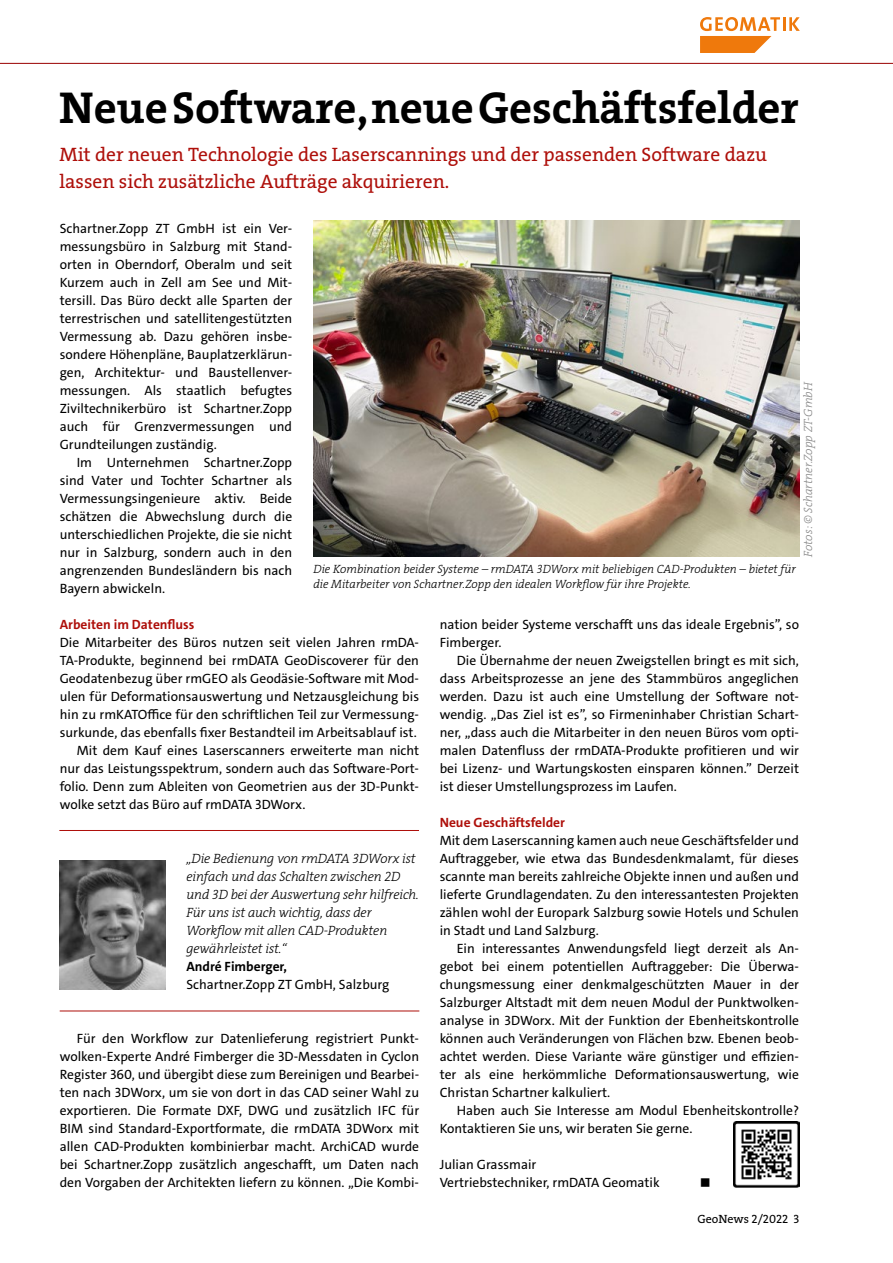
<style>
.page{position:relative;width:893px;height:1263px;background:#fff}
.page>*{position:absolute;margin:0;border:0;box-sizing:border-box;transform-origin:0 0}
.t1{font:45px "The Serif LP7 Bld";color:#000}
.t2{font:19.5px/27px "The Serif LP5 Plain";color:#ae0f0a}
.t3{font:13.5px/18px "The Sans C4 s";color:#000;text-align:justify}
.t4{font:13.5px/18px "The Serif LP3 Lig IT";letter-spacing:-.01em;color:#000}
.t5{font:700 13.5px "The Sans C4 s";color:#ae0f0a}
.t6{font:700 13.5px "The Sans C4 s";color:#000}
.t7{font:12px/15px "The Serif LP3 Lig IT";color:#000}
.t8{font:12px "The Serif LP3 Lig IT";color:#878787}
.t9{font:12px "The Serif LP5 Plain";color:#000}
</style>
<div class="page">
<svg style="left:0;top:62px;width:893px;height:2px;background:#cb7f7f"></svg>
<img style="left:734px;top:1121px;width:65px;height:66px">
<img style="left:60px;top:860px;width:105px;height:129px">
<hr style="left:59px;top:830px;width:360px;height:1px;background:#ae0f0a">
<hr style="left:60px;top:1010px;width:359px;height:1px;background:#ae0f0a">
<svg style="left:700px;top:17px;width:100px;height:36px"></svg>
<img style="left:313px;top:220px;width:486px;height:337px">
<h1 class="t1" style="left:59px;top:78px;width:741px">Neue Software, neue Geschäftsfelder</h1>
<h2 class="t2" style="left:59px;top:141px;width:709px">Mit der neuen Technologie des Laserscannings und der passenden Software dazu lassen sich zusätzliche Aufträge akquirieren.</h2>
<p class="t3" style="left:60px;top:220px;width:234px">Schartner.Zopp ZT GmbH ist ein Ver&shy;messungsbüro in Salzburg mit Stand&shy;orten in Oberndorf, Oberalm und seit Kurzem auch in Zell am See und Mit&shy;tersill. Das Büro deckt alle Sparten der terrestrischen und satellitengestützten Vermessung ab. Dazu gehören insbe&shy;sondere Höhenpläne, Bauplatzerklärun&shy;gen, Architektur- und Baustellenver&shy;messungen. Als staatlich befugtes Ziviltechnikerbüro ist Schartner.Zopp auch für Grenzvermessungen und Grundteilungen zuständig.</p>
<p class="t3" style="left:60px;top:453px;width:234px;text-indent:17px">Im Unternehmen Schartner.Zopp sind Vater und Tochter Schartner als Vermessungsingenieure aktiv. Beide schätzen die Abwechslung durch die unterschiedlichen Projekte, die sie nicht nur in Salzburg, sondern auch in den angrenzenden Bundesländern bis nach Bayern abwickeln.</p>
<p class="t5" style="left:60px;top:616px;width:136px">Arbeiten im Datenfluss</p>
<p class="t3" style="left:60px;top:633px;width:361px">Die Mitarbeiter des Büros nutzen seit vielen Jahren rmDA-</p>
<p class="t3" style="left:60px;top:651px;width:361px">TA-Produkte, beginnend bei rmDATA GeoDiscoverer für den</p>
<p class="t3" style="left:60px;top:669px;width:361px">Geodatenbezug über rmGEO als Geodäsie-Software mit Mod-</p>
<p class="t3" style="left:60px;top:687px;width:361px">ulen für Deformationsauswertung und Netzausgleichung bis</p>
<p class="t3" style="left:60px;top:705px;width:361px">hin zu rmKATOffice für den schriftlichen Teil zur Vermessung-</p>
<p class="t3" style="left:60px;top:723px;width:359px">surkunde, das ebenfalls fixer Bestandteil im Arbeitsablauf ist.</p>
<p class="t3" style="left:77px;top:741px;width:344px">Mit dem Kauf eines Laserscanners erweiterte man nicht</p>
<p class="t3" style="left:60px;top:759px;width:361px">nur das Leistungsspektrum, sondern auch das Software-Port-</p>
<p class="t3" style="left:60px;top:777px;width:360px">folio. Denn zum Ableiten von Geometrien aus der 3D-Punkt-</p>
<p class="t3" style="left:60px;top:795px;width:247px">wolke setzt das Büro auf rmDATA 3DWorx.</p>
<p class="t8" style="left:800px;top:557px;width:177px;rotate:-90deg">Fotos: © Schartner.Zopp ZT-GmbH</p>
<p class="t7" style="left:313px;top:562px;width:484px">Die Kombination beider Systeme – rmDATA 3DWorx mit beliebigen CAD-Produkten – bietet für die Mitarbeiter von Schartner.Zopp den idealen Workflow für ihre Projekte.</p>
<p class="t3" style="left:440px;top:615px;width:361px">nation beider Systeme verschafft uns das ideale Ergebnis”, so<br>Fimberger.</p>
<p class="t3" style="left:440px;top:651px;width:361px;text-indent:17px">Die Übernahme der neuen Zweigstellen bringt es mit sich, dass Arbeitsprozesse an jene des Stammbüros angeglichen werden. Dazu ist auch eine Umstellung der Software not&shy;wendig. „Das Ziel ist es”, so Firmeninhaber Christian Schart&shy;ner, „dass auch die Mitarbeiter in den neuen Büros vom opti&shy;malen Datenfluss der rmDATA-Produkte profitieren und wir bei Lizenz- und Wartungskosten einsparen können.” Derzeit ist dieser Umstellungsprozess im Laufen.</p>
<p class="t5" style="left:440px;top:814px;width:127px">Neue Geschäftsfelder</p>
<p class="t3" style="left:440px;top:831px;width:361px">Mit dem Laserscanning kamen auch neue Geschäftsfelder und Auftraggeber, wie etwa das Bundesdenkmalamt, für dieses scannte man bereits zahlreiche Objekte innen und außen und lieferte Grundlagendaten. Zu den interessantesten Projekten zählen wohl der Europark Salzburg sowie Hotels und Schulen in Stadt und Land Salzburg.</p>
<p class="t3" style="left:440px;top:939px;width:361px;text-indent:17px">Ein interessantes Anwendungsfeld liegt derzeit als An&shy;gebot bei einem potentiellen Auftraggeber: Die Überwa&shy;chungsmessung einer denkmalgeschützten Mauer in der Salzburger Altstadt mit dem neuen Modul der Punktwolken&shy;analyse in 3DWorx. Mit der Funktion der Ebenheitskontrolle können auch Veränderungen von Flächen bzw. Ebenen beob&shy;achtet werden. Diese Variante wäre günstiger und effizien&shy;ter als eine herkömmliche Deformationsauswertung, wie Christan Schartner kalkuliert.</p>
<p class="t3" style="left:440px;top:1101px;width:361px;text-indent:17px">Haben auch Sie Interesse am Modul Ebenheitskontrolle?<br>Kontaktieren Sie uns, wir beraten Sie gerne.</p>
<p class="t3" style="left:440px;top:1155px;width:221px">Julian Grassmair<br>Vertriebstechniker, rmDATA Geomatik</p>
<p class="t4" style="left:186px;top:850px;width:234px">„Die Bedienung von rmDATA 3DWorx ist einfach und das Schalten zwischen 2D und 3D bei der Auswertung sehr hilfreich.<br>Für uns ist auch wichtig, dass der Workflow mit allen CAD-Produkten gewährleistet ist.“</p>
<p class="t6" style="left:186px;top:958px;width:102px">André Fimberger,</p>
<p class="t3" style="left:186px;top:976px;width:205px">Schartner.Zopp ZT GmbH, Salzburg</p>
<p class="t3" style="left:60px;top:1029px;width:361px;text-indent:17px">Für den Workflow zur Datenlieferung registriert Punkt&shy;wolken-Experte André Fimberger die 3D-Messdaten in Cyclon Register 360, und übergibt diese zum Bereinigen und Bearbei&shy;ten nach 3DWorx, um sie von dort in das CAD seiner Wahl zu exportieren. Die Formate DXF, DWG und zusätzlich IFC für BIM sind Standard-Exportformate, die rmDATA 3DWorx mit allen CAD-Produkten kombinierbar macht. ArchiCAD wurde bei Schartner.Zopp zusätzlich angeschafft, um Daten nach den Vorgaben der Architekten liefern zu können. „Die Kombi-</p>
<p class="t9" style="left:697px;top:1211px;width:103px">GeoNews 2/2022 3</p>
</div>
